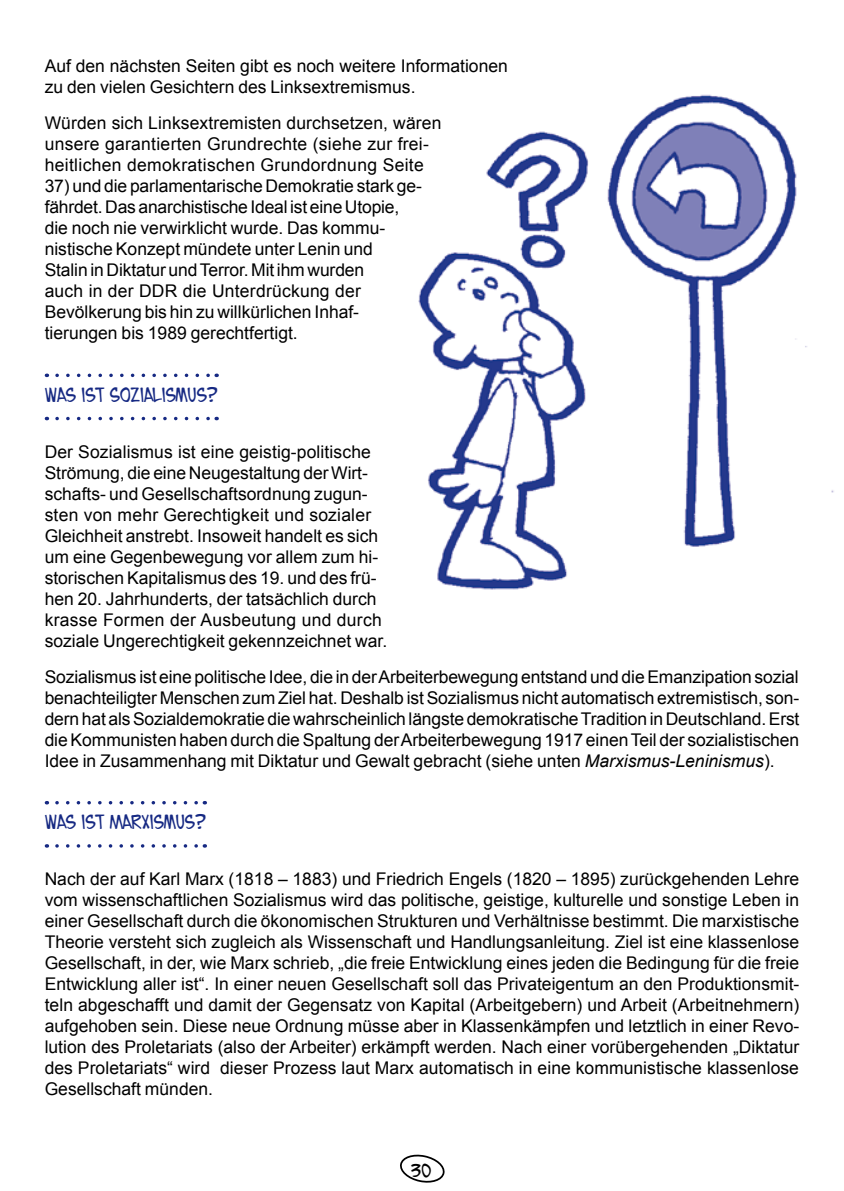
<style>
.page{position:relative;width:844px;height:1191px;background:#fff}
.page>*{position:absolute;margin:0;border:0;box-sizing:border-box;transform-origin:0 0}
.t1{font:19.25px "Euro Comic";color:#162983}
.t2{font:17.5px/21px "Arial";color:#000}
.t3{font:17.5px "Euro Comic";color:#000}
.s1{font-style:italic}
</style>
<div class="page">
<svg style="left:400px;top:1154px;width:45px;height:29px"></svg>
<img style="left:418px;top:94px;width:416px;height:496px">
<svg style="left:57px;top:373px;width:160px;height:4px"></svg>
<svg style="left:57px;top:417px;width:160px;height:3px"></svg>
<svg style="left:57px;top:801px;width:148px;height:3px"></svg>
<svg style="left:57px;top:844px;width:148px;height:3px"></svg>
<p class="t2" style="left:45px;top:56px;width:464px">Auf den nächsten Seiten gibt es noch weitere Informationen zu den vielen Gesichtern des Linksextremismus.</p>
<p class="t2" style="left:45px;top:113px;width:398px">Würden sich Linksextremisten durchsetzen, wären unsere garantierten Grundrechte (siehe zur frei&shy;heitlichen demokratischen Grundordnung Seite</p>
<p class="t2" style="left:45px;top:176px;width:379px">37) und die parlamentarische Demokratie stark ge&shy;fährdet. Das anarchistische Ideal ist eine Utopie, die noch nie verwirklicht wurde. Das kommu&shy;nistische Konzept mündete unter Lenin und<br>Stalin in Diktatur und Terror. Mit ihm wurden<br>auch in der DDR die Unterdrückung der Bevölkerung bis hin zu willkürlichen Inhaf&shy;tierungen bis 1989 gerechtfertigt.</p>
<p class="t1" style="left:45px;top:382px;width:175px">WAS IST SOZIALISMUS?</p>
<p class="t2" style="left:45px;top:441px;width:344px">Der Sozialismus ist eine geistig-politische Strömung, die eine Neugestaltung der Wirt&shy;schafts- und Gesellschaftsordnung zugun&shy;sten von mehr Gerechtigkeit und sozialer Gleichheit anstrebt. Insoweit handelt es sich um eine Gegenbewegung vor allem zum hi&shy;storischen Kapitalismus des 19. und des frü&shy;hen 20. Jahrhunderts, der tatsächlich durch krasse Formen der Ausbeutung und durch soziale Ungerechtigkeit gekennzeichnet war.</p>
<p class="t2" style="left:45px;top:666px;width:756px;text-align:justify">Sozialismus ist eine politische Idee, die in der Arbeiterbewegung entstand und die Emanzipation sozial benachteiligter Menschen zum Ziel hat. Deshalb ist Sozialismus nicht automatisch extremistisch, son&shy;dern hat als Sozialdemokratie die wahrscheinlich längste demokratische Tradition in Deutschland. Erst die Kommunisten haben durch die Spaltung der Arbeiterbewegung 1917 einen Teil der sozialistischen Idee in Zusammenhang mit Diktatur und Gewalt gebracht (siehe unten <span class="s1">Marxismus-Leninismus</span>).</p>
<p class="t1" style="left:45px;top:809px;width:163px">WAS IST MARXISMUS?</p>
<p class="t2" style="left:45px;top:868px;width:756px;text-align:justify">Nach der auf Karl Marx (1818 – 1883) und Friedrich Engels (1820 – 1895) zurückgehenden Lehre vom wissenschaftlichen Sozialismus wird das politische, geistige, kulturelle und sonstige Leben in einer Gesellschaft durch die ökonomischen Strukturen und Verhältnisse bestimmt. Die marxistische Theorie versteht sich zugleich als Wissenschaft und Handlungsanleitung. Ziel ist eine klassenlose Gesellschaft, in der, wie Marx schrieb, „die freie Entwicklung eines jeden die Bedingung für die freie Entwicklung aller ist“. In einer neuen Gesellschaft soll das Privateigentum an den Produktionsmit&shy;teln abgeschafft und damit der Gegensatz von Kapital (Arbeitgebern) und Arbeit (Arbeitnehmern) aufgehoben sein. Diese neue Ordnung müsse aber in Klassenkämpfen und letztlich in einer Revo&shy;lution des Proletariats (also der Arbeiter) erkämpft werden. Nach einer vorübergehenden „Diktatur des Proletariats“ wird dieser Prozess laut Marx automatisch in eine kommunistische klassenlose Gesellschaft münden.</p>
<p class="t3" style="left:411px;top:1159px;width:22px">30</p>
</div>
